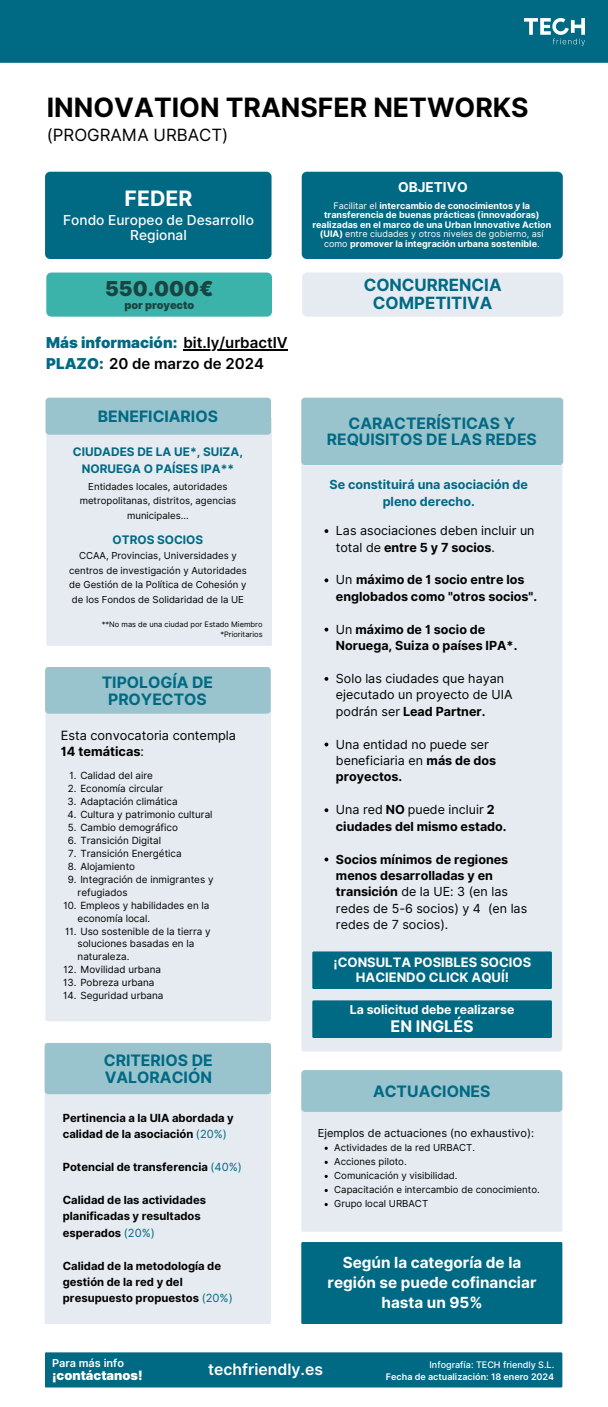
<style>
.page{position:relative;width:608px;height:1407px;background:#fff}
.page>*{position:absolute;margin:0;border:0;box-sizing:border-box;transform-origin:0 0}
.t1{font:700 26.62px "Inter";color:#000}
.t2{font:700 21.23px "Inter";color:#fff}
.t3{font:900 20.55px "Inter";color:#184441}
.t4{font:16.88px "Inter";color:#000}
.t5{font:700 16.8px "Inter";color:#006983}
.t6{font:700 15.98px "Inter";color:#fff}
.t7{font:700 15.75px "Inter";color:#006983}
.t8{font:600 15.75px "Inter";color:#fff}
.t9{font:700 15.67px/16.9px "Inter";color:#006983;text-align:center}
.t10{font:700 15.3px/19.6px "Inter";color:#fff;text-align:center}
.t11{font:900 15px "Inter";color:#006983}
.t12{font:600 15px "Inter";color:#000}
.t13{font:500 13.73px/15px "Inter";color:#fff;text-align:center}
.t14{font:700 13.65px "Inter";color:#fff}
.t15{font:700 12.98px/15.1px "Inter";color:#fff;text-align:center}
.t16{font:900 12.83px "Inter";color:#fff}
.t17{font:12.75px/16.6px "Inter";color:#000}
.t18{font:12.52px/16.4px "Inter";color:#000}
.t19{font:700 12.52px/16.4px "Inter";color:#000}
.t20{font:700 12.52px/16.4px "Inter";color:#006983;text-align:center}
.t21{font:700 12.23px "Inter";color:#fff}
.t22{font:700 11.77px/17.6px "Inter";color:#006983;text-align:center}
.t23{font:700 11.25px/16.4px "Inter";color:#000}
.t24{font:11.02px "Inter";color:#000}
.t25{font:600 10.95px "Inter";color:#fff}
.t26{font:900 10.8px "Inter";color:#184441}
.t27{font:9.9px/13px "Inter";color:#000}
.t28{font:9.68px "Inter";color:#000}
.t29{font:9.6px/14.3px "Inter";color:#000;text-align:center}
.t30{font:700 9px/9.6px "Inter";color:#fff;text-align:center}
.t31{font:600 9px "Inter";color:#fff}
.t32{font:500 9px "Inter";color:#fff}
.t33{font:7.5px "Inter";color:#000}
.s1{font-weight:600;color:#000}
.s2{font-weight:900;color:#006983}
.s3{font-weight:700}
.s4{font-weight:400;color:#006983}
.s5{font-weight:400}
</style>
<div class="page">
<div style="left:0;top:0;width:608px;height:63px;background:#006983"></div>
<div style="left:45px;top:172px;width:226px;height:87px;background:#006983;border-radius:5px"></div>
<div style="left:301px;top:172px;width:261px;height:87px;background:#006983;border-radius:5px"></div>
<div style="left:46px;top:417px;width:226px;height:229px;background:#e6ebf1"></div>
<div style="left:45px;top:397px;width:226px;height:37px;background:#99c3cd;border-radius:4px"></div>
<div style="left:45px;top:1042px;width:226px;height:281px;background:#e6ebf1"></div>
<div style="left:45px;top:1042px;width:226px;height:52px;background:#99c3cd;border-radius:4px"></div>
<div style="left:301px;top:1097px;width:261px;height:134px;background:#e6ebf1"></div>
<div style="left:301px;top:1070px;width:261px;height:41px;background:#99c3cd;border-radius:4px"></div>
<div style="left:46px;top:272px;width:226px;height:44px;background:#3cb3aa;border-radius:5px"></div>
<div style="left:302px;top:272px;width:261px;height:44px;background:#e6ebf1;border-radius:5px"></div>
<div style="left:45px;top:707px;width:226px;height:314px;background:#e6ebf1;border-radius:3px"></div>
<div style="left:45px;top:666px;width:226px;height:47px;background:#99c3cd;border-radius:4px"></div>
<div style="left:301px;top:444px;width:261px;height:607px;background:#e6ebf1;border-radius:3px"></div>
<div style="left:45px;top:1352px;width:517px;height:35px;background:#006983"></div>
<div style="left:301px;top:1241px;width:261px;height:82px;background:#006983"></div>
<div style="left:312px;top:1000px;width:239px;height:37px;background:#006983"></div>
<img style="left:524px;top:18px;width:60px;height:28px">
<div style="left:301px;top:397px;width:262px;height:68px;background:#99c3cd;border-radius:4px"></div>
<svg style="left:324px;top:529px;width:4px;height:4px"></svg>
<svg style="left:324px;top:578px;width:4px;height:4px"></svg>
<svg style="left:324px;top:627px;width:4px;height:4px"></svg>
<svg style="left:324px;top:677px;width:4px;height:3px"></svg>
<svg style="left:324px;top:742px;width:4px;height:4px"></svg>
<svg style="left:324px;top:808px;width:4px;height:4px"></svg>
<svg style="left:324px;top:857px;width:4px;height:4px"></svg>
<hr style="left:183px;top:349px;width:105px;height:1px;background:#000">
<div style="left:312px;top:951px;width:239px;height:38px;background:#006983"></div>
<p class="t1" style="left:47px;top:91px;width:483px">INNOVATION TRANSFER NETWORKS</p>
<p class="t4" style="left:47px;top:125px;width:183px">(PROGRAMA URBACT)</p>
<p class="t2" style="left:125px;top:185px;width:69px">FEDER</p>
<p class="t13" style="left:63px;top:212px;width:192px">Fondo Europeo de Desarrollo<br>Regional</p>
<p class="t3" style="left:105px;top:276px;width:110px">550.000€</p>
<p class="t26" style="left:124px;top:298px;width:71px">por proyecto</p>
<p class="t11" style="left:46px;top:333px;width:243px">Más información: <span class="s1">bit.ly/urbactIV</span></p>
<p class="t12" style="left:46px;top:355px;width:219px"><span class="s2">PLAZO:</span> 20 de marzo de 2024</p>
<p class="t9" style="left:98px;top:407px;width:121px">BENEFICIARIOS</p>
<p class="t22" style="left:73px;top:442px;width:171px">CIUDADES DE LA UE*, SUIZA,<br>NORUEGA O PAÍSES IPA**</p>
<p class="t29" style="left:80px;top:479px;width:158px">Entidades locales, autoridades metropolitanas, distritos, agencias municipales...</p>
<p class="t22" style="left:113px;top:531px;width:92px">OTROS SOCIOS</p>
<p class="t29" style="left:69px;top:549px;width:179px">CCAA, Provincias, Universidades y centros de investigación y Autoridades de Gestión de la Política de Cohesión y de los Fondos de Solidaridad de la UE</p>
<p class="t33" style="left:102px;top:619px;width:162px">**No mas de una ciudad por Estado Miembro</p>
<p class="t33" style="left:220px;top:630px;width:44px">*Prioritarios</p>
<p class="t9" style="left:102px;top:673px;width:113px">TIPOLOGÍA DE</p>
<p class="t9" style="left:108px;top:690px;width:100px">PROYECTOS</p>
<p class="t17" style="left:61px;top:726px;width:177px">Esta convocatoria contempla<br><span class="s3">14 temáticas</span>:</p>
<p class="t27" style="left:69px;top:768px;width:85px">1. Calidad del aire</p>
<p class="t27" style="left:68px;top:781px;width:97px">2. Economía circular</p>
<p class="t27" style="left:68px;top:794px;width:111px">3. Adaptación climática</p>
<p class="t27" style="left:67px;top:807px;width:147px">4. Cultura y patrimonio cultural</p>
<p class="t27" style="left:68px;top:820px;width:112px">5. Cambio demográfico</p>
<p class="t27" style="left:68px;top:833px;width:95px">6. Transición Digital</p>
<p class="t27" style="left:68px;top:846px;width:115px">7. Transición Energética</p>
<p class="t27" style="left:68px;top:859px;width:69px">8. Alojamiento</p>
<p class="t27" style="left:78px;top:872px;width:137px;text-indent:-10px">9. Integración de inmigrantes y refugiados</p>
<p class="t27" style="left:78px;top:898px;width:133px;text-indent:-14px">10. Empleos y habilidades en la economía local.</p>
<p class="t27" style="left:78px;top:924px;width:135px;text-indent:-12px">11. Uso sostenible de la tierra y soluciones basadas en la naturaleza.</p>
<p class="t27" style="left:63px;top:963px;width:99px">12. Movilidad urbana</p>
<p class="t27" style="left:63px;top:976px;width:93px">13. Pobreza urbana</p>
<p class="t27" style="left:63px;top:989px;width:102px">14. Seguridad urbana</p>
<p class="t7" style="left:104px;top:1050px;width:110px">CRITERIOS DE</p>
<p class="t7" style="left:105px;top:1067px;width:109px">VALORACIÓN</p>
<p class="t23" style="left:63px;top:1109px;width:172px">Pertinencia a la UIA abordada y calidad de la asociación <span class="s4">(20%)</span></p>
<p class="t23" style="left:63px;top:1158px;width:181px">Potencial de transferencia <span class="s4">(40%)</span></p>
<p class="t23" style="left:63px;top:1191px;width:145px">Calidad de las actividades planificadas y resultados esperados <span class="s4">(20%)</span></p>
<p class="t23" style="left:63px;top:1257px;width:171px">Calidad de la metodología de gestión de la red y del presupuesto propuestos <span class="s4">(20%)</span></p>
<p class="t14" style="left:398px;top:179px;width:71px">OBJETIVO</p>
<p class="t30" style="left:312px;top:201px;width:240px"><span class="s5">Facilitar el</span> intercambio de conocimientos y la transferencia de buenas prácticas (innovadoras) realizadas en el marco de una Urban Innovative Action (UIA) <span class="s5">entre ciudades y otros niveles de gobierno, así como</span> promover la integración urbana sostenible<span class="s5">.</span></p>
<p class="t5" style="left:363px;top:275px;width:139px">CONCURRENCIA</p>
<p class="t5" style="left:373px;top:293px;width:121px">COMPETITIVA</p>
<p class="t9" style="left:326px;top:414px;width:211px">CARACTERÍSTICAS Y<br>REQUISITOS DE LAS REDES</p>
<p class="t20" style="left:329px;top:476px;width:200px">Se constituirá una asociación de pleno derecho.</p>
<p class="t18" style="left:336px;top:522px;width:200px">Las asociaciones deben incluir un total de <span class="s3">entre 5 y 7 socios</span>.</p>
<p class="t19" style="left:336px;top:571px;width:203px"><span class="s5">Un</span> máximo de 1 socio entre los englobados como "otros socios".</p>
<p class="t19" style="left:336px;top:621px;width:183px"><span class="s5">Un</span> máximo de 1 socio de<br>Noruega, Suiza o países IPA*.</p>
<p class="t18" style="left:336px;top:670px;width:178px">Solo las ciudades que hayan ejecutado un proyecto de UIA podrán ser <span class="s3">Lead Partner.</span></p>
<p class="t18" style="left:336px;top:735px;width:162px">Una entidad no puede ser beneficiaria en <span class="s3">más de dos proyectos.</span></p>
<p class="t19" style="left:336px;top:801px;width:172px"><span class="s5">Una red</span> NO <span class="s5">puede incluir</span> 2 ciudades del mismo estado.</p>
<p class="t18" style="left:336px;top:850px;width:193px"><span class="s3">Socios mínimos de regiones menos desarrolladas y en transición</span> de la UE: 3 (en las redes de 5-6 socios) y 4 (en las redes de 7 socios).</p>
<p class="t15" style="left:333px;top:954px;width:199px">¡CONSULTA POSIBLES SOCIOS<br>HACIENDO CLICK AQUÍ!</p>
<p class="t21" style="left:350px;top:1001px;width:166px">La solicitud debe realizarse</p>
<p class="t6" style="left:390px;top:1016px;width:85px">EN INGLÉS</p>
<p class="t7" style="left:373px;top:1081px;width:119px">ACTUACIONES</p>
<p class="t24" style="left:318px;top:1126px;width:218px">Ejemplos de actuaciones (no exhaustivo):</p>
<p class="t28" style="left:334px;top:1141px;width:142px">Actividades de la red URBACT.</p>
<p class="t28" style="left:334px;top:1155px;width:74px">Acciones piloto.</p>
<p class="t28" style="left:334px;top:1169px;width:125px">Comunicación y visibilidad.</p>
<p class="t28" style="left:334px;top:1183px;width:207px">Capacitación e intercambio de conocimiento.</p>
<p class="t28" style="left:334px;top:1197px;width:95px">Grupo local URBACT</p>
<p class="t10" style="left:327px;top:1252px;width:210px">Según la categoría de la región se puede cofinanciar hasta un 95%</p>
<p class="t25" style="left:52px;top:1355px;width:73px">Para más info</p>
<p class="t16" style="left:52px;top:1367px;width:92px">¡contáctanos!</p>
<p class="t8" style="left:208px;top:1359px;width:116px">techfriendly.es</p>
<p class="t32" style="left:429px;top:1358px;width:126px">Infografía: TECH friendly S.L.</p>
<p class="t31" style="left:386px;top:1370px;width:170px">Fecha de actualización: 18 enero 2024</p>
</div>
